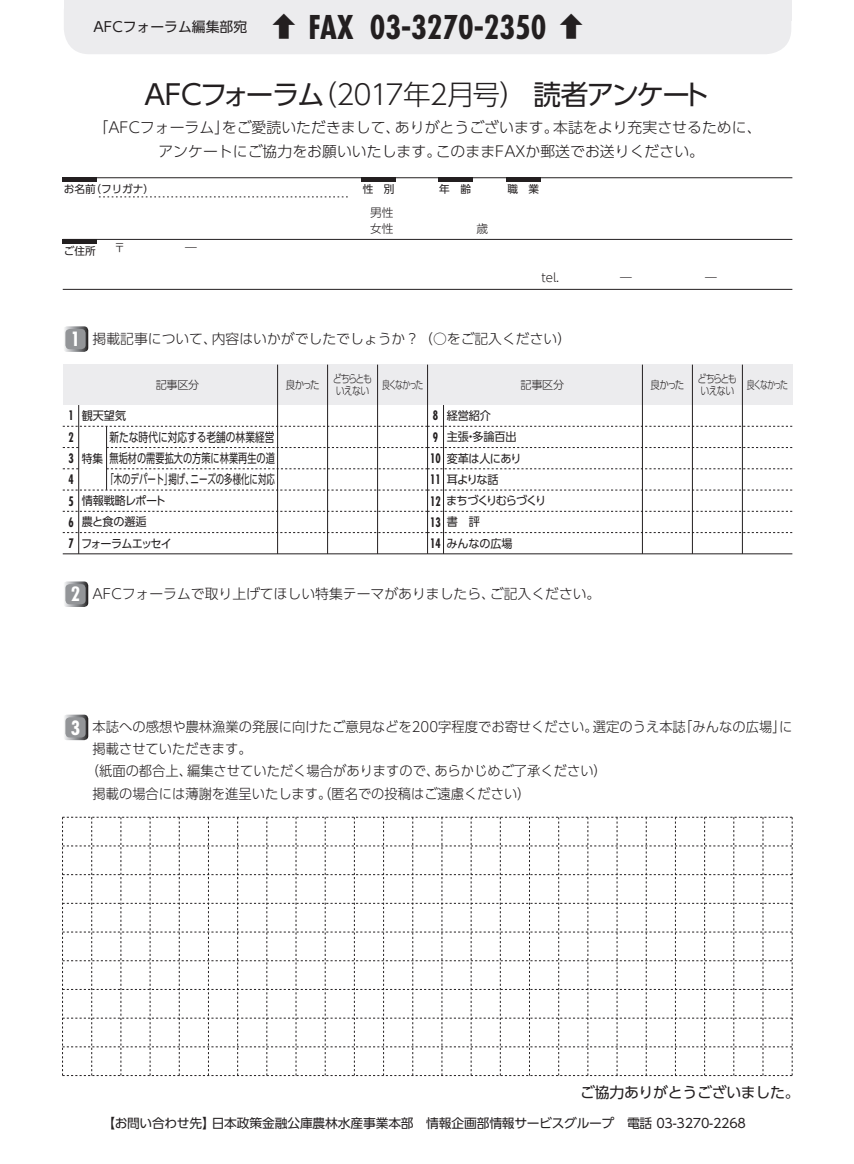
<style>
.page{position:relative;width:854px;height:1164px;background:#fff}
.page>*{position:absolute;margin:0;border:0;box-sizing:border-box;transform-origin:0 0}
.t1{font:700 condensed 31.95px "Futura";color:#231f20}
.t2{font:27.6px "UD Shin Go Pro";letter-spacing:-.075em;color:#231f20}
.t3{font:300 14.85px/23.4px "UD Shin Go Pro";color:#231f20;text-align:center}
.t4{font:14.85px "UD Shin Go Pro";letter-spacing:-.02em;color:#231f20}
.t5{font:300 13.8px "UD Shin Go Pro";color:#231f20;scale:.96 1}
.t6{font:300 13.8px "UD Shin Go Pro";color:#231f20}
.t7{font:13.8px "UD Shin Go Pro";color:#231f20}
.t8{font:12.75px/21.3px "UD Shin Go Pro";color:#231f20;text-align:center;scale:.76 1}
.t9{font:12.75px "UD Shin Go Pro";color:#231f20}
.t10{font:700 condensed 12.75px/21.3px "Futura";color:#231f20;scale:.85 1}
.t11{font:11.7px/21.3px "UD Shin Go Pro";letter-spacing:-.03em;color:#231f20;scale:.95 1}
.t12{font:11.7px/21.3px "UD Shin Go Pro";letter-spacing:-.07em;color:#231f20;scale:.95 1}
.t13{font:300 11.7px/15.9px "UD Shin Go Pro";color:#231f20}
.t14{font:11.7px "UD Shin Go Pro";letter-spacing:-.095em;color:#231f20;scale:.95 1}
.t15{font:11.7px "UD Shin Go Pro";letter-spacing:-.03em;color:#231f20;scale:.91 1}
.t16{font:300 11.1px/12.8px "UD Shin Go Pro";letter-spacing:-.095em;color:#231f20;scale:.8 1}
.t17{font:300 11.1px "UD Shin Go Pro";letter-spacing:-.12em;color:#231f20;scale:.71 1}
.t18{font:300 11.1px "UD Shin Go Pro";letter-spacing:-.12em;color:#231f20}
.t19{font:300 11.1px "UD Shin Go Pro";letter-spacing:-.12em;color:#231f20;scale:.85 1}
.t20{font:10.65px "UD Shin Go Pro";color:#231f20}
.s1{font-family:"UD Shin Go Pro";font-weight:300;font-stretch:normal;font-size:27.6px}
.s2{font-weight:300}
.s3{font-family:"Futura";font-weight:700;font-stretch:condensed;font-size:19.2px;color:#fff}
.s4{font-family:"Futura";font-weight:700;font-stretch:condensed;font-size:12.75px}
</style>
<div class="page">
<div style="left:64px;top:20px;width:727px;height:34px;background:#ececee"></div>
<div style="left:64px;top:0;width:727px;height:20px;background:#ececee"></div>
<div style="left:63px;top:365px;width:729px;height:40px;background:#ececee"></div>
<svg style="left:63px;top:426px;width:729px;height:1px"></svg>
<svg style="left:107px;top:447px;width:685px;height:1px"></svg>
<svg style="left:107px;top:469px;width:685px;height:1px"></svg>
<svg style="left:63px;top:490px;width:729px;height:1px"></svg>
<hr style="left:427px;top:554px;width:365px;height:1px;background:#231f20">
<svg style="left:63px;top:511px;width:729px;height:1px"></svg>
<svg style="left:63px;top:532px;width:729px;height:1px"></svg>
<hr style="left:63px;top:554px;width:364px;height:1px;background:#231f20">
<hr style="left:63px;top:178px;width:729px;height:1px;background:#231f20">
<hr style="left:63px;top:239px;width:729px;height:1px;background:#231f20">
<hr style="left:63px;top:289px;width:729px;height:1px;background:#231f20">
<svg style="left:99px;top:197px;width:249px;height:1px"></svg>
<hr style="left:78px;top:405px;width:1px;height:149px;background:#231f20">
<hr style="left:443px;top:405px;width:1px;height:149px;background:#231f20">
<hr style="left:427px;top:365px;width:1px;height:189px;background:#231f20">
<hr style="left:377px;top:365px;width:1px;height:189px;background:#231f20">
<hr style="left:742px;top:365px;width:1px;height:189px;background:#231f20">
<hr style="left:327px;top:365px;width:1px;height:189px;background:#231f20">
<hr style="left:692px;top:365px;width:1px;height:189px;background:#231f20">
<hr style="left:277px;top:365px;width:1px;height:189px;background:#231f20">
<hr style="left:642px;top:365px;width:1px;height:189px;background:#231f20">
<svg style="left:62px;top:817px;width:730px;height:259px"></svg>
<hr style="left:63px;top:178px;width:34px;height:4px;background:#231f20">
<div style="left:63px;top:239px;width:34px;height:5px;background:#231f20"></div>
<hr style="left:361px;top:178px;width:34px;height:4px;background:#231f20">
<hr style="left:438px;top:178px;width:34px;height:4px;background:#231f20">
<hr style="left:506px;top:178px;width:34px;height:4px;background:#231f20">
<svg style="left:64px;top:326px;width:24px;height:26px"></svg>
<div style="left:65px;top:329px;width:21px;height:20px;background:#939598;border-radius:4px"></div>
<svg style="left:64px;top:581px;width:24px;height:26px"></svg>
<div style="left:65px;top:584px;width:21px;height:20px;background:#939598;border-radius:4px"></div>
<svg style="left:64px;top:715px;width:24px;height:25px"></svg>
<div style="left:65px;top:717px;width:21px;height:21px;background:#939598;border-radius:4px"></div>
<hr style="left:106px;top:426px;width:1px;height:64px;background:#231f20">
<p class="t7" style="left:94px;top:16px;width:155px">AFCフォーラム編集部宛</p>
<h1 class="t1" style="left:270px;top:7px;width:316px"><span class="s1">扌</span> FAX 03-3270-2350 <span class="s1">扌</span></h1>
<h2 class="t2" style="left:145px;top:72px;width:566px">AFCフォーラム<span class="s2">（2017年2月号）</span>読者アンケート</h2>
<p class="t3" style="left:94px;top:115px;width:669px">「AFCフォーラム」をご愛読いただきまして、ありがとうございます。本誌をより充実させるために、アンケートにご協力をお願いいたします。このままFAXか郵送でお送りください。</p>
<p class="t20" style="left:64px;top:181px;width:92px">お名前（フリガナ）</p>
<p class="t20" style="left:64px;top:242px;width:33px">ご住所</p>
<p class="t13" style="left:114px;top:239px;width:13px">〒</p>
<p class="t13" style="left:185px;top:239px;width:13px">―</p>
<p class="t20" style="left:362px;top:181px;width:33px">性　別</p>
<p class="t13" style="left:370px;top:204px;width:25px">男性女性</p>
<p class="t20" style="left:439px;top:181px;width:33px">年　齢</p>
<p class="t20" style="left:507px;top:181px;width:33px">職　業</p>
<p class="t13" style="left:476px;top:220px;width:13px">歳</p>
<p class="t13" style="left:541px;top:269px;width:19px">tel.</p>
<p class="t13" style="left:620px;top:269px;width:13px">―</p>
<p class="t13" style="left:705px;top:269px;width:13px">―</p>
<p class="t6" style="left:71px;top:328px;width:502px"><span class="s3">1</span> 掲載記事について、内容はいかがでしたでしょうか？（○をご記入ください）</p>
<p class="t16" style="left:333px;top:372px;width:51px">どちらともいえない</p>
<p class="t16" style="left:697px;top:372px;width:51px">どちらともいえない</p>
<p class="t18" style="left:156px;top:376px;width:45px">記事区分</p>
<p class="t19" style="left:286px;top:376px;width:41px">良かった</p>
<p class="t18" style="left:520px;top:376px;width:45px">記事区分</p>
<p class="t19" style="left:650px;top:376px;width:41px">良かった</p>
<p class="t17" style="left:382px;top:376px;width:60px">良くなかった</p>
<p class="t17" style="left:746px;top:376px;width:60px">良くなかった</p>
<p class="t11" style="left:82px;top:405px;width:48px">観天望気</p>
<p class="t11" style="left:446px;top:405px;width:80px">経営紹介<br>主張・多論百出変革は人にあり耳よりな話</p>
<p class="t11" style="left:446px;top:511px;width:71px">書　評<br>みんなの広場</p>
<p class="t10" style="left:69px;top:405px;width:8px;text-align:justify">1<br>2<br>3<br>4<br>5<br>6<br>7</p>
<p class="t10" style="left:430px;top:405px;width:14px">8<br>9<br>10<br>11</p>
<p class="t8" style="left:105px;top:426px;width:225px">新たな時代に対応する老舗の林業経営無垢材の需要拡大の方策に林業再生の道「木のデパート」掲げ、ニーズの多様化に対応</p>
<p class="t15" style="left:82px;top:449px;width:25px">特集</p>
<p class="t14" style="left:430px;top:491px;width:124px"><span class="s4">12</span> まちづくりむらづくり</p>
<p class="t10" style="left:430px;top:512px;width:14px">13<br>14</p>
<p class="t12" style="left:81px;top:490px;width:97px">情報戦略レポート農と食の邂逅<br>フォーラムエッセイ</p>
<p class="t6" style="left:71px;top:583px;width:531px"><span class="s3">2</span> AFCフォーラムで取り上げてほしい特集テーマがありましたら、ご記入ください。</p>
<p class="t5" style="left:71px;top:715px;width:753px"><span class="s3">3</span> 本誌への感想や農林漁業の発展に向けたご意見などを200字程度でお寄せください。選定のうえ本誌「みんなの広場」に</p>
<p class="t5" style="left:92px;top:738px;width:167px">掲載させていただきます。</p>
<p class="t5" style="left:86px;top:760px;width:544px">（紙面の都合上、編集させていただく場合がありますので、あらかじめご了承ください）</p>
<p class="t5" style="left:92px;top:782px;width:458px">掲載の場合には薄謝を進呈いたします。（匿名での投稿はご遠慮ください）</p>
<p class="t4" style="left:580px;top:1080px;width:221px">ご協力ありがとうございました。</p>
<p class="t9" style="left:102px;top:1113px;width:645px">【お問い合わせ先】日本政策金融公庫農林水産事業本部　情報企画部情報サービスグループ　電話 03-3270-2268</p>
</div>
